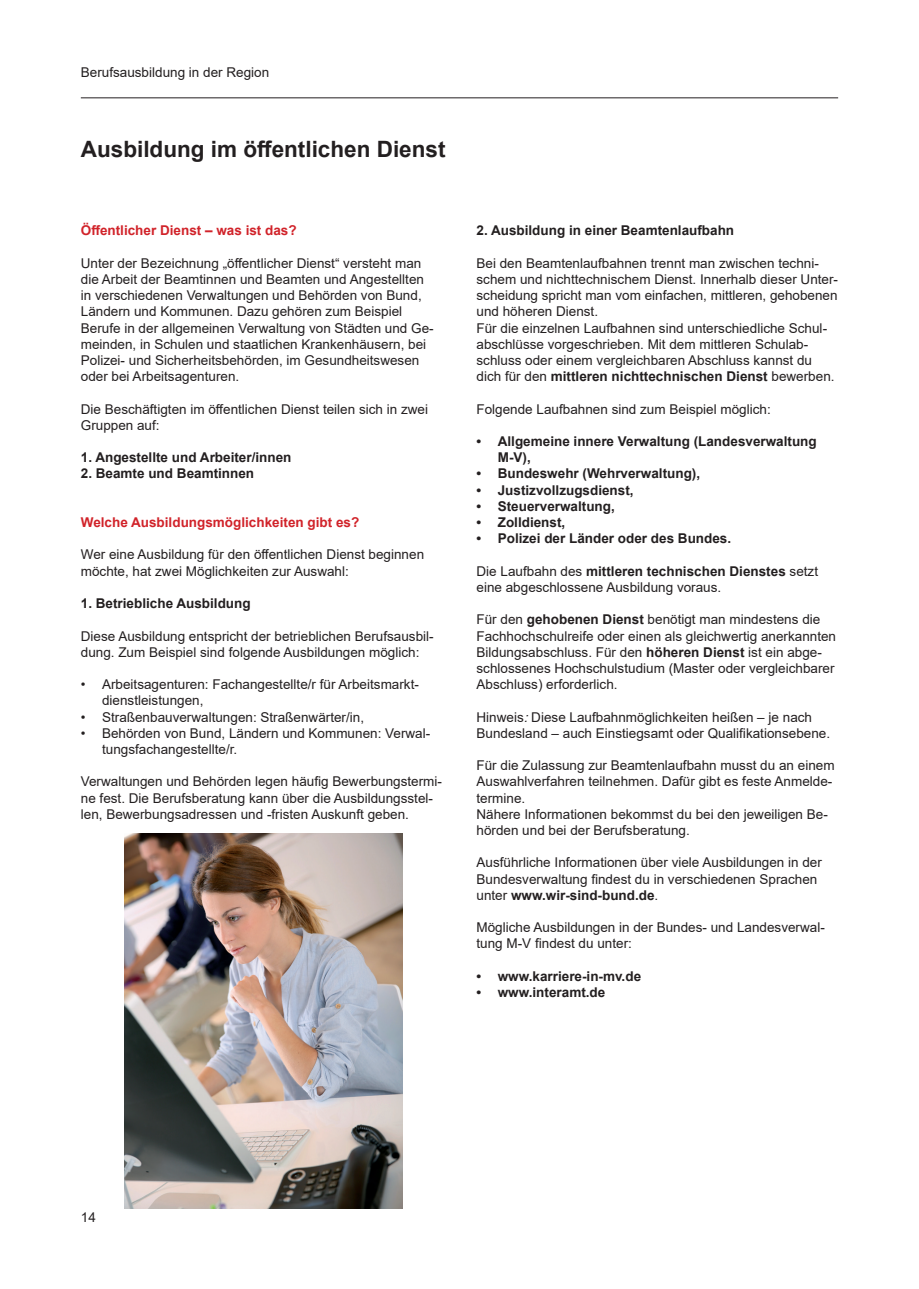
<style>
.page{position:relative;width:919px;height:1289px;background:#fff}
.page>*{position:absolute;margin:0;border:0;box-sizing:border-box;transform-origin:0 0}
.Überschrfit{font:700 22.5px "Arial";color:#231f20}
.oben___nicht_im_Inha{font:13.5px/16.2px "Arial";color:#231f20}
.t1{font:700 13.5px/16.2px "Arial";color:#231f20}
.t2{font:700 13.5px "Arial";color:#d1232a}
.s1{font-weight:700}
.s2{font-weight:400}
.s3{font-style:italic}
</style>
<div class="page">
<hr style="left:81px;top:97px;width:757px;height:1px;background:#231f20">
<img style="left:124px;top:833px;width:278px;height:375px">
<p class="oben___nicht_im_Inha" style="left:81px;top:64px;width:190px">Berufsausbildung in der Region</p>
<p class="Überschrfit" style="left:81px;top:133px;width:366px">Ausbildung im öffentlichen Dienst</p>
<p class="t2" style="left:81px;top:221px;width:217px">Öffentlicher Dienst – was ist das?</p>
<p class="oben___nicht_im_Inha" style="left:81px;top:255px;width:342px">Unter der Bezeichnung „öffentlicher Dienst“ versteht man</p>
<p class="oben___nicht_im_Inha" style="left:81px;top:271px;width:344px">die Arbeit der Beamtinnen und Beamten und Angestellten</p>
<p class="oben___nicht_im_Inha" style="left:81px;top:287px;width:342px">in verschiedenen Verwaltungen und Behörden von Bund,</p>
<p class="oben___nicht_im_Inha" style="left:81px;top:303px;width:354px">Ländern und Kommunen. Dazu gehören zum Beispiel Berufe in der allgemeinen Verwaltung von Städten und Ge&shy;meinden, in Schulen und staatlichen Krankenhäusern, bei Polizei- und Sicherheitsbehörden, im Gesundheitswesen oder bei Arbeitsagenturen.</p>
<p class="oben___nicht_im_Inha" style="left:81px;top:400px;width:349px">Die Beschäftigten im öffentlichen Dienst teilen sich in zwei</p>
<p class="oben___nicht_im_Inha" style="left:81px;top:417px;width:80px">Gruppen auf:</p>
<p class="t1" style="left:81px;top:449px;width:212px">1. Angestellte und Arbeiter/innen</p>
<p class="t1" style="left:81px;top:465px;width:175px">2. Beamte und Beamtinnen</p>
<p class="t2" style="left:81px;top:513px;width:280px">Welche Ausbildungsmöglichkeiten gibt es?</p>
<p class="oben___nicht_im_Inha" style="left:81px;top:546px;width:345px">Wer eine Ausbildung für den öffentlichen Dienst beginnen</p>
<p class="oben___nicht_im_Inha" style="left:81px;top:562px;width:269px">möchte, hat zwei Möglichkeiten zur Auswahl:</p>
<p class="t1" style="left:81px;top:595px;width:171px">1. Betriebliche Ausbildung</p>
<p class="oben___nicht_im_Inha" style="left:81px;top:627px;width:354px">Diese Ausbildung entspricht der betrieblichen Berufsausbil&shy;dung. Zum Beispiel sind folgende Ausbildungen möglich:</p>
<p class="oben___nicht_im_Inha" style="left:102px;top:676px;width:318px;text-indent:-21px">• Arbeitsagenturen: Fachangestellte/r für Arbeitsmarkt&shy;dienstleistungen,</p>
<p class="oben___nicht_im_Inha" style="left:81px;top:708px;width:285px">• Straßenbauverwaltungen: Straßenwärter/in,</p>
<p class="oben___nicht_im_Inha" style="left:102px;top:724px;width:329px;text-indent:-21px">• Behörden von Bund, Ländern und Kommunen: Verwal&shy;tungsfachangestellte/r.</p>
<p class="oben___nicht_im_Inha" style="left:81px;top:773px;width:362px">Verwaltungen und Behörden legen häufig Bewerbungstermi&shy;ne fest. Die Berufsberatung kann über die Ausbildungsstel&shy;len, Bewerbungsadressen und -fristen Auskunft geben.</p>
<p class="t1" style="left:476px;top:222px;width:259px">2. Ausbildung in einer Beamtenlaufbahn</p>
<p class="oben___nicht_im_Inha" style="left:476px;top:255px;width:363px">Bei den Beamtenlaufbahnen trennt man zwischen techni&shy;schem und nichttechnischem Dienst. Innerhalb dieser Unter&shy;scheidung spricht man vom einfachen, mittleren, gehobenen und höheren Dienst.</p>
<p class="oben___nicht_im_Inha" style="left:476px;top:319px;width:359px">Für die einzelnen Laufbahnen sind unterschiedliche Schul&shy;abschlüsse vorgeschrieben. Mit dem mittleren Schulab&shy;schluss oder einem vergleichbaren Abschluss kannst du dich für den <span class="s1">mittleren nichttechnischen Dienst</span> bewerben.</p>
<p class="oben___nicht_im_Inha" style="left:476px;top:400px;width:296px">Folgende Laufbahnen sind zum Beispiel möglich:</p>
<p class="t1" style="left:497px;top:433px;width:320px;text-indent:-21px">• Allgemeine innere Verwaltung (Landesverwaltung<br>M-V),</p>
<p class="t1" style="left:476px;top:465px;width:225px">• Bundeswehr (Wehrverwaltung),</p>
<p class="t1" style="left:476px;top:482px;width:159px">• Justizvollzugsdienst,</p>
<p class="t1" style="left:476px;top:498px;width:140px">• Steuerverwaltung,</p>
<p class="t1" style="left:476px;top:514px;width:90px">• Zolldienst,</p>
<p class="t1" style="left:476px;top:530px;width:256px">• Polizei der Länder oder des Bundes.</p>
<p class="t1" style="left:476px;top:563px;width:343px"><span class="s2">Die Laufbahn des</span> mittleren technischen Dienstes <span class="s2">setzt</span></p>
<p class="oben___nicht_im_Inha" style="left:476px;top:579px;width:246px">eine abgeschlossene Ausbildung voraus.</p>
<p class="oben___nicht_im_Inha" style="left:476px;top:611px;width:361px">Für den <span class="s1">gehobenen Dienst</span> benötigt man mindestens die Fachhochschulreife oder einen als gleichwertig anerkannten Bildungsabschluss. Für den <span class="s1">höheren Dienst</span> ist ein abge&shy;schlossenes Hochschulstudium (Master oder vergleichbarer Abschluss) erforderlich.</p>
<p class="oben___nicht_im_Inha" style="left:476px;top:708px;width:337px">Hinweis<span class="s3">:</span>Diese Laufbahnmöglichkeiten heißen – je nach</p>
<p class="oben___nicht_im_Inha" style="left:476px;top:724px;width:355px">Bundesland – auch Einstiegsamt oder Qualifikationsebene.</p>
<p class="oben___nicht_im_Inha" style="left:476px;top:757px;width:359px">Für die Zulassung zur Beamtenlaufbahn musst du an einem<br>Auswahlverfahren teilnehmen. Dafür gibt es feste Anmelde&shy;termine.</p>
<p class="oben___nicht_im_Inha" style="left:476px;top:805px;width:353px">Nähere Informationen bekommst du bei den jeweiligen Be&shy;hörden und bei der Berufsberatung.</p>
<p class="oben___nicht_im_Inha" style="left:476px;top:854px;width:347px">Ausführliche Informationen über viele Ausbildungen in der<br>Bundesverwaltung findest du in verschiedenen Sprachen unter <span class="s1">www.wir-sind-bund.de</span>.</p>
<p class="oben___nicht_im_Inha" style="left:476px;top:919px;width:350px">Mögliche Ausbildungen in der Bundes- und Landesverwal&shy;tung M-V findest du unter:</p>
<p class="t1" style="left:476px;top:968px;width:166px">• www.karriere-in-mv.de</p>
<p class="t1" style="left:476px;top:984px;width:130px">• www.interamt.de</p>
<p class="oben___nicht_im_Inha" style="left:81px;top:1209px;width:17px">14</p>
</div>
